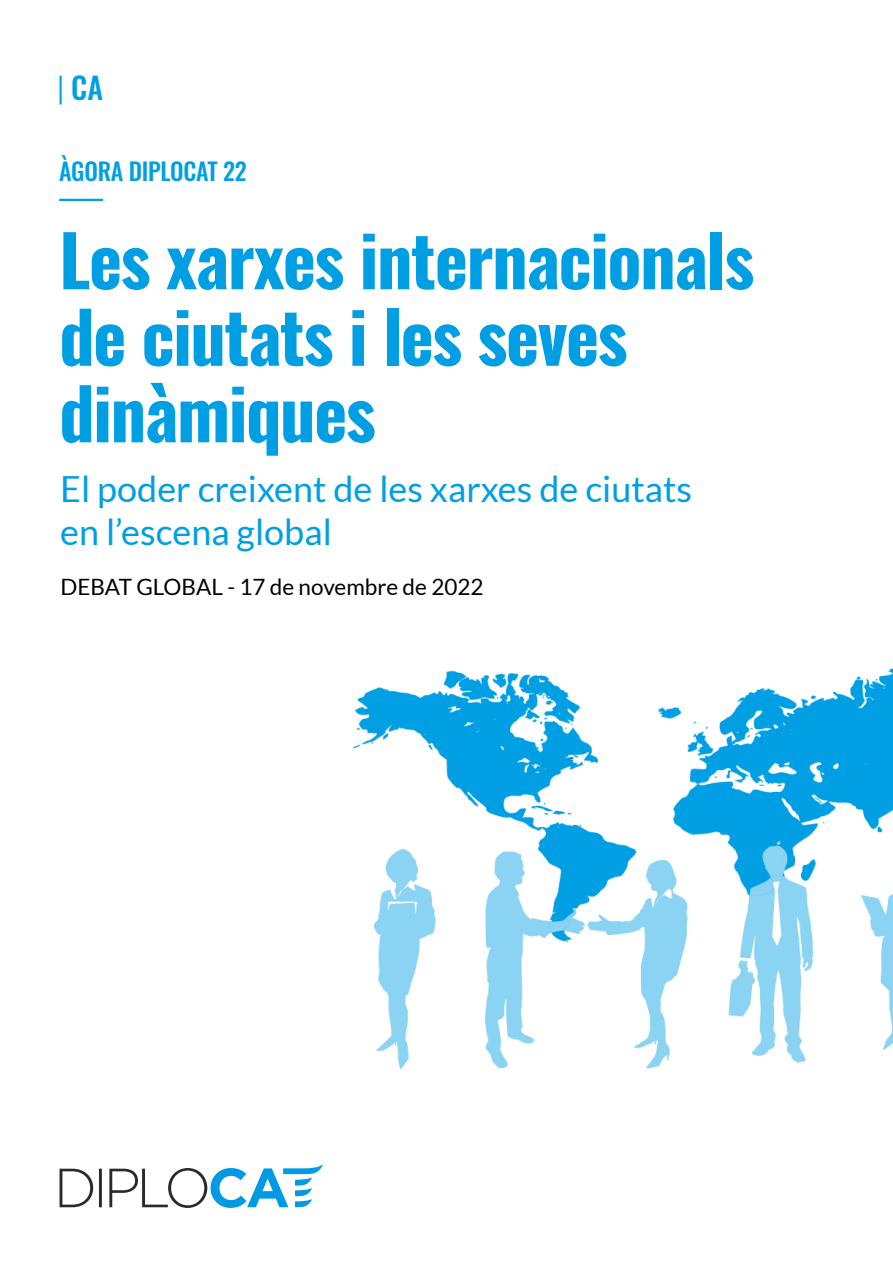
<style>
.page{position:relative;width:893px;height:1263px;background:#fff}
.page>*{position:absolute;margin:0;border:0;box-sizing:border-box;transform-origin:0 0}
.t1{font:70.5px/76.5px "Oswald";letter-spacing:-.02em;color:#009fe3}
.t2{font:36px "Lato";color:#009fe3}
.t3{font:30px "Oswald";color:#009fe3}
.t4{font:24px "Oswald";letter-spacing:-.01em;color:#009fe3}
.t5{font:22.5px "Lato";color:#000}
.s1{font-weight:300}
</style>
<div class="page">
<hr style="left:59px;top:199px;width:44px;height:2px;background:#009fe3">
<svg style="left:60px;top:1164px;width:263px;height:44px"></svg>
<img style="left:353px;top:668px;width:540px;height:402px">
<p class="t3" style="left:57px;top:61px;width:47px"><span class="s1">|</span> CA</p>
<p class="t4" style="left:59px;top:150px;width:189px">ÀGORA DIPLOCAT 22</p>
<p class="t1" style="left:59px;top:215px;width:697px">Les xarxes internacionals de ciutats i les seves dinàmiques</p>
<p class="t2" style="left:60px;top:469px;width:633px">El poder creixent de les xarxes de ciutats</p>
<p class="t2" style="left:60px;top:512px;width:273px">en l’escena global</p>
<p class="t5" style="left:60px;top:575px;width:425px">DEBAT GLOBAL - 17 de novembre de 2022</p>
</div>
